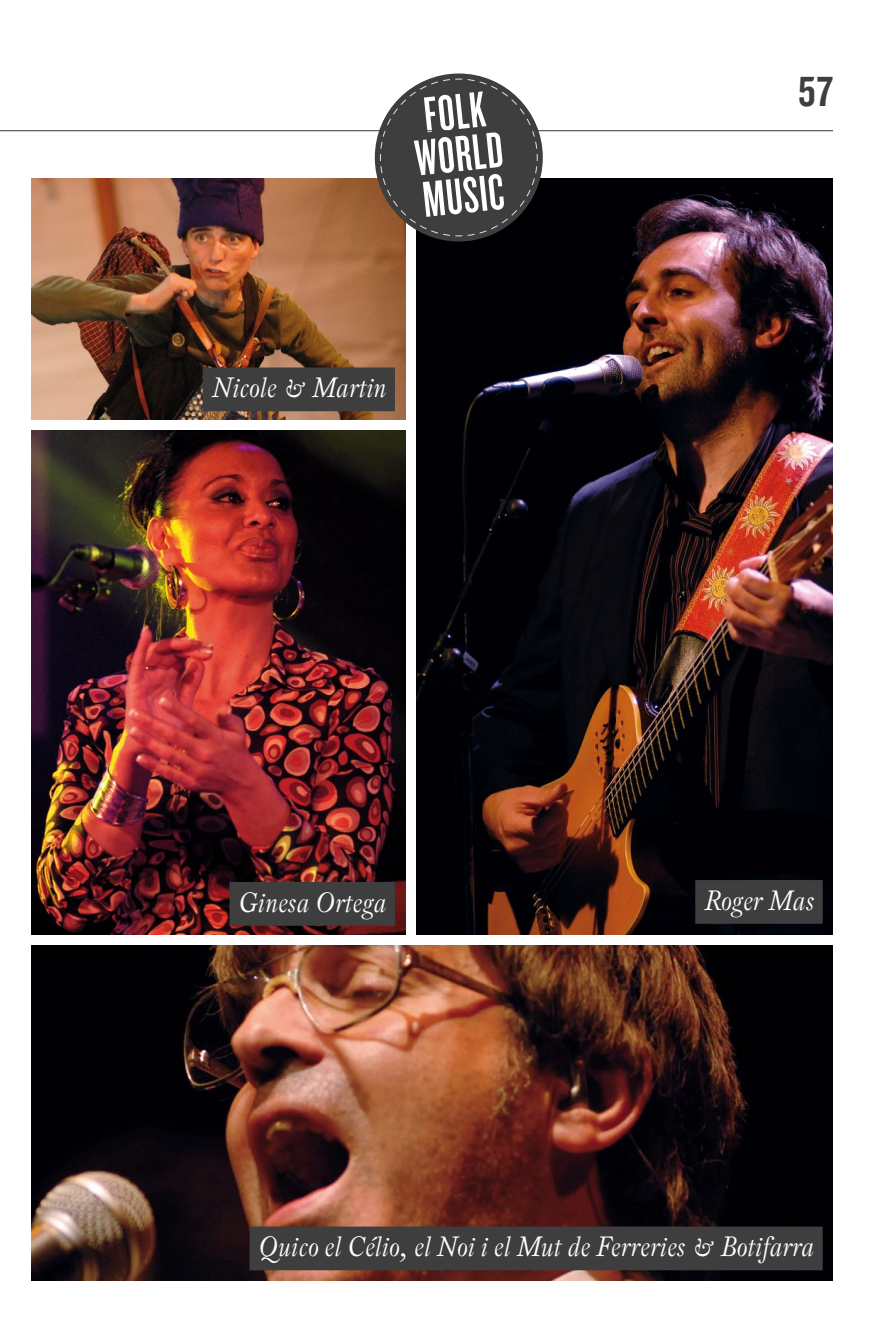
<style>
.page{position:relative;width:896px;height:1344px;background:#fff}
.page>*{position:absolute;margin:0;border:0;box-sizing:border-box;transform-origin:0 0}
.t1{font:52.5px/42px "Knockout HTF47 Bantamweight";color:#fff}
.t2{font:43.75px "Knockout HTF49 Liteweight";color:#3e3e3f}
.t3{font:italic 29.75px "Pradell";color:#fff}
</style>
<div class="page">
<img style="left:32px;top:430px;width:374px;height:504px">
<img style="left:32px;top:178px;width:374px;height:242px">
<img style="left:32px;top:945px;width:801px;height:336px">
<img style="left:416px;top:178px;width:417px;height:756px">
<div style="left:250px;top:1227px;width:573px;height:43px;background:#3e3e3f"></div>
<div style="left:695px;top:880px;width:128px;height:44px;background:#3e3e3f"></div>
<div style="left:230px;top:882px;width:165px;height:44px;background:#3e3e3f"></div>
<div style="left:203px;top:368px;width:192px;height:43px;background:#3e3e3f"></div>
<div style="left:375px;top:74px;width:168px;height:168px;background:#3e3e3f;border-radius:50%"></div>
<svg style="left:380px;top:78px;width:158px;height:159px"></svg>
<hr style="left:0;top:130px;width:833px;height:1px;background:#3e3e3f">
<h1 class="t1" style="left:409px;top:97px;width:89px;rotate:-6deg">folk world music</h1>
<p class="t3" style="left:212px;top:371px;width:176px">Nicole &amp; Martin</p>
<h2 class="t2" style="left:798px;top:69px;width:36px">57</h2>
<p class="t3" style="left:238px;top:886px;width:149px">Ginesa Ortega</p>
<p class="t3" style="left:704px;top:884px;width:111px">Roger Mas</p>
<p class="t3" style="left:258px;top:1230px;width:557px">Quico el Célio, el Noi i el Mut de Ferreries &amp; Botifarra</p>
</div>
